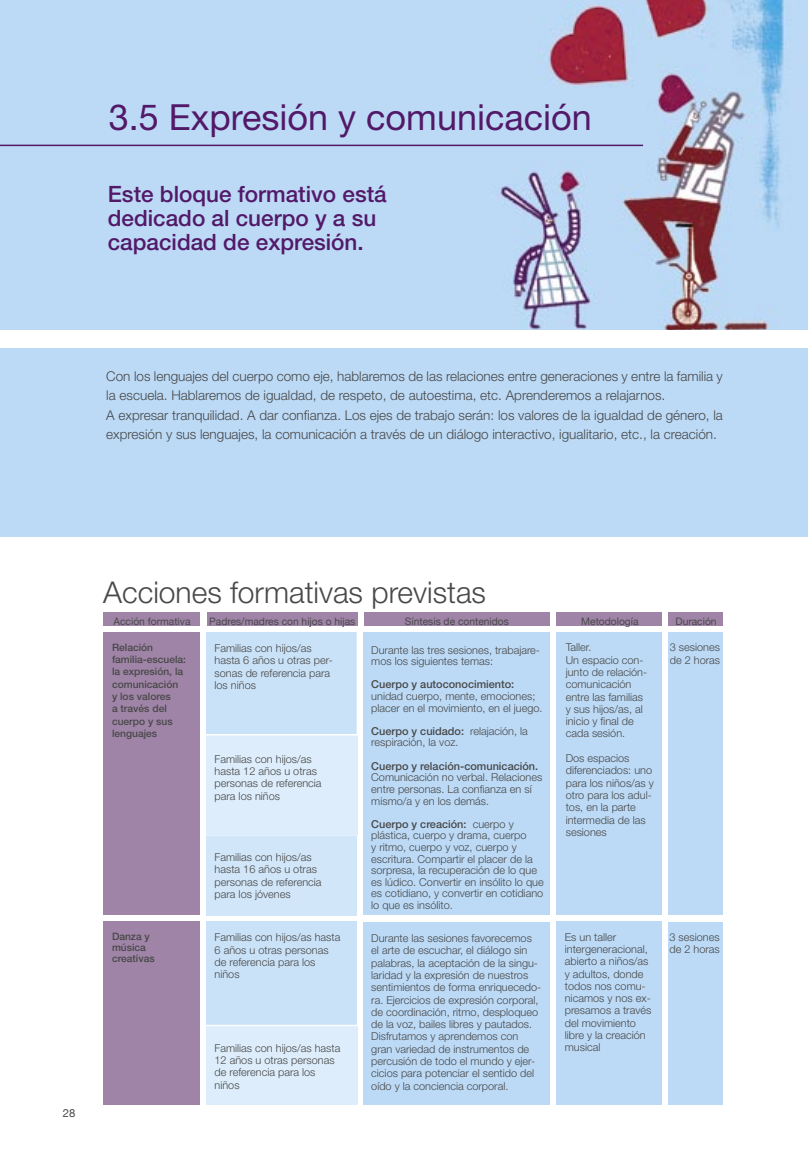
<style>
.page{position:relative;width:808px;height:1170px;background:#fff}
.page>*{position:absolute;margin:0;border:0;box-sizing:border-box;transform-origin:0 0}
.t1{font:36px "Helvetica Neue";color:#521968}
.t2{font:300 30px "Helvetica Neue";color:#484848}
.t3{font:500 22.5px/24px "Helvetica Neue";color:#521968}
.t4{font:300 13.5px/19.5px "Helvetica Neue";color:#484848}
.t5{font:11.25px "Helvetica Neue";color:#484848}
.t6{font:300 10.95px/12.3px "Helvetica Neue";color:#484848}
.t7{font:500 10.95px "Helvetica Neue";color:#484848}
.t8{font:500 10.2px/12.3px "Helvetica Neue";color:#484848}
.t9{font:10.2px "Helvetica Neue";color:#484848}
.s1{font-weight:500}
</style>
<div class="page">
<div style="left:0;top:348px;width:808px;height:189px;background:#bcdaf6"></div>
<img style="left:0;top:0;width:808px;height:329px">
<hr style="left:0;top:145px;width:643px;height:1px;background:#521968">
<div style="left:103px;top:632px;width:97px;height:283px;background:#9f84a7"></div>
<svg style="left:207px;top:632px;width:150px;height:204px;background:#d3e7f9"></svg>
<div style="left:207px;top:836px;width:150px;height:79px;background:#d1e6f9"></div>
<div style="left:363px;top:632px;width:187px;height:283px;background:#bcdaf6"></div>
<div style="left:556px;top:632px;width:106px;height:283px;background:#bcdaf6"></div>
<div style="left:668px;top:632px;width:54px;height:283px;background:#bcdaf6"></div>
<div style="left:103px;top:612px;width:97px;height:13px;background:#9f84a7"></div>
<div style="left:207px;top:612px;width:150px;height:13px;background:#9f84a7"></div>
<div style="left:364px;top:612px;width:186px;height:13px;background:#9f84a7"></div>
<div style="left:556px;top:612px;width:106px;height:13px;background:#9f84a7"></div>
<div style="left:668px;top:612px;width:54px;height:14px;background:#9f84a7"></div>
<div style="left:103px;top:921px;width:97px;height:183px;background:#9f84a7"></div>
<div style="left:207px;top:921px;width:150px;height:104px;background:#cae2f8"></div>
<div style="left:207px;top:1026px;width:150px;height:78px;background:#ddedfb"></div>
<div style="left:363px;top:921px;width:187px;height:183px;background:#bcdaf6"></div>
<div style="left:556px;top:921px;width:106px;height:183px;background:#bcdaf6"></div>
<div style="left:668px;top:921px;width:54px;height:183px;background:#bcdaf6"></div>
<h1 class="t1" style="left:109px;top:96px;width:484px">3.5 Expresión y comunicación</h1>
<h3 class="t3" style="left:108px;top:182px;width:280px">Este bloque formativo está dedicado al cuerpo y a su capacidad de expresión.</h3>
<p class="t4" style="left:106px;top:366px;width:618px">Con los lenguajes del cuerpo como eje, hablaremos de las relaciones entre generaciones y entre la familia y la escuela. Hablaremos de igualdad, de respeto, de autoestima, etc. Aprenderemos a relajarnos.<br>A expresar tranquilidad. A dar confianza. Los ejes de trabajo serán: los valores de la igualdad de género, la expresión y sus lenguajes, la comunicación a través de un diálogo interactivo, igualitario, etc., la creación.</p>
<p class="t5" style="left:63px;top:1106px;width:14px">28</p>
<h2 class="t2" style="left:103px;top:573px;width:384px">Acciones formativas previstas</h2>
<p class="t9" style="left:113px;top:615px;width:78px">Acción formativa</p>
<p class="t9" style="left:209px;top:615px;width:148px">Padres/madres con hijos o hijas</p>
<p class="t9" style="left:405px;top:615px;width:105px">Síntesis de contenidos</p>
<p class="t9" style="left:581px;top:615px;width:59px">Metodología</p>
<p class="t9" style="left:675px;top:615px;width:43px">Duración</p>
<p class="t8" style="left:112px;top:641px;width:76px">Relación familia-escuela: la expresión, la comunicación y los valores<br>a través del cuerpo y sus lenguajes</p>
<p class="t6" style="left:215px;top:641px;width:120px">Familias con hijos/as hasta 6 años u otras per&shy;sonas de referencia para los niños</p>
<p class="t6" style="left:215px;top:752px;width:109px">Familias con hijos/as hasta 12 años u otras personas de referencia para los niños</p>
<p class="t6" style="left:566px;top:641px;width:83px">Taller.<br>Un espacio con&shy;junto de relación&shy;comunicación entre las familias y sus hijos/as, al inicio y final de cada sesión.</p>
<p class="t6" style="left:566px;top:751px;width:90px">Dos espacios diferenciados: uno para los niños/as y otro para los adul&shy;tos, en la parte intermedia de las sesiones</p>
<p class="t6" style="left:670px;top:641px;width:52px">3 sesiones de 2 horas</p>
<p class="t6" style="left:371px;top:643px;width:170px;line-height:11.6px">Durante las tres sesiones, trabajare&shy;mos los siguientes temas:</p>
<p class="t7" style="left:371px;top:678px;width:145px">Cuerpo y autoconocimiento:</p>
<p class="t6" style="left:371px;top:690px;width:173px;line-height:11.6px">unidad cuerpo, mente, emociones; placer en el movimiento, en el juego.</p>
<p class="t6" style="left:371px;top:725px;width:158px;line-height:11.6px"><span class="s1">Cuerpo y cuidado:</span> relajación, la respiración, la voz.</p>
<p class="t7" style="left:371px;top:759px;width:168px">Cuerpo y relación-comunicación.</p>
<p class="t6" style="left:371px;top:771px;width:172px;line-height:11.6px">Comunicación no verbal. Relaciones entre personas. La confianza en sí mismo/a y en los demás.</p>
<p class="t6" style="left:371px;top:817px;width:174px;line-height:11.6px"><span class="s1">Cuerpo y creación:</span> cuerpo y plástica, cuerpo y drama, cuerpo<br>y ritmo, cuerpo y voz, cuerpo y escritura. Compartir el placer de la sorpresa, la recuperación de lo que es lúdico. Convertir en insólito lo que es cotidiano, y convertir en cotidiano lo que es insólito.</p>
<p class="t6" style="left:215px;top:850px;width:109px">Familias con hijos/as hasta 16 años u otras personas de referencia para los jóvenes</p>
<p class="t8" style="left:112px;top:930px;width:44px;line-height:10.9px">Danza y música creativas</p>
<p class="t6" style="left:215px;top:930px;width:127px">Familias con hijos/as hasta<br>6 años u otras personas de referencia para los niños</p>
<p class="t6" style="left:215px;top:1041px;width:127px">Familias con hijos/as hasta<br>12 años u otras personas de referencia para los niños</p>
<p class="t6" style="left:371px;top:931px;width:171px">Durante las sesiones favorecemos el arte de escuchar, el diálogo sin palabras, la aceptación de la singu&shy;laridad y la expresión de nuestros sentimientos de forma enriquecedo&shy;ra. Ejercicios de expresión corporal, de coordinación, ritmo, desploqueo de la voz, bailes libres y pautados.<br>Disfrutamos y aprendemos con gran variedad de instrumentos de percusión de todo el mundo y ejer&shy;cicios para potenciar el sentido del oído y la conciencia corporal.</p>
<p class="t6" style="left:565px;top:930px;width:88px">Es un taller intergeneracional, abierto a niños/as y adultos, donde todos nos comu&shy;nicamos y nos ex&shy;presamos a través del movimiento libre y la creación musical</p>
<p class="t6" style="left:669px;top:930px;width:52px">3 sesiones de 2 horas</p>
</div>
